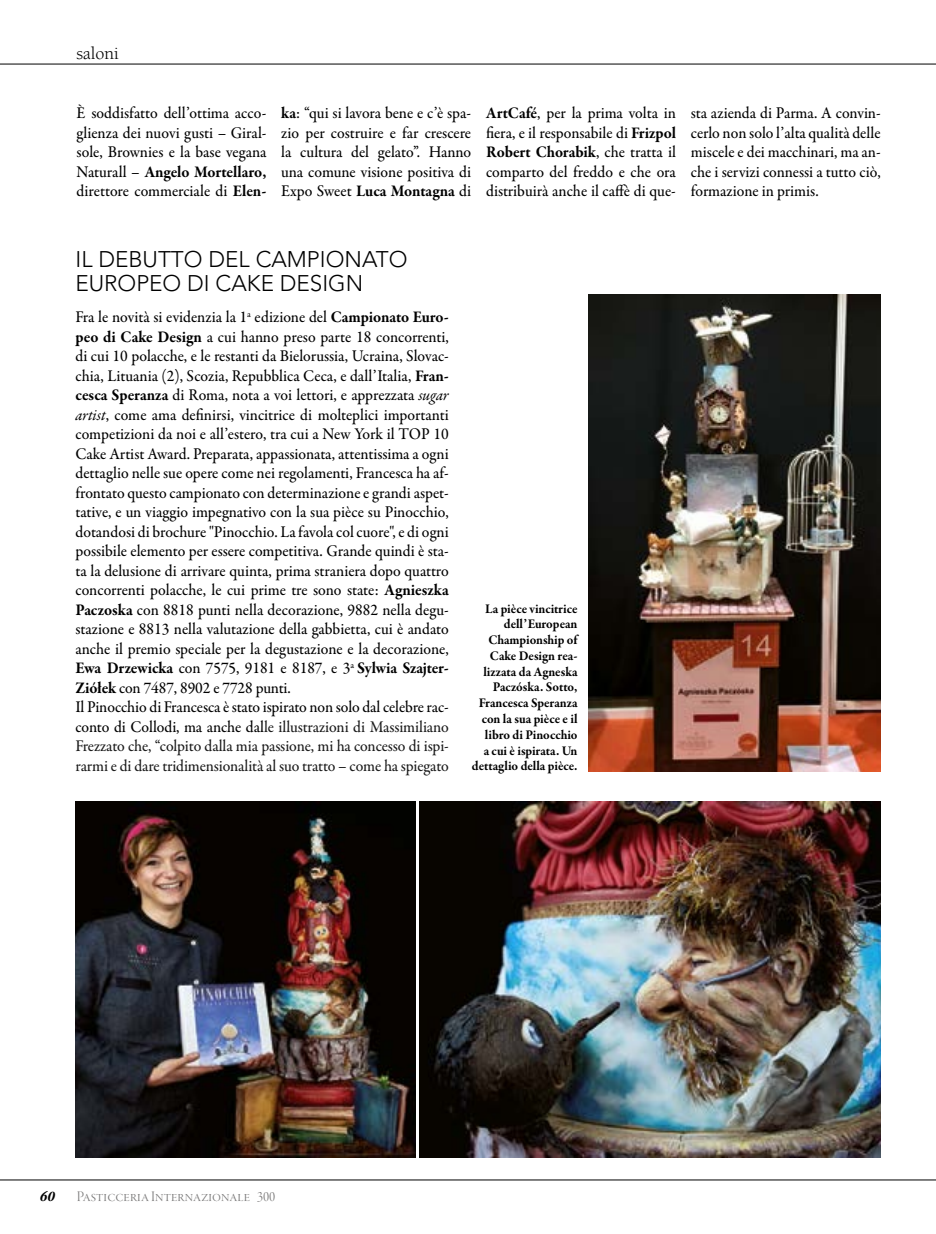
<style>
.page{position:relative;width:936px;height:1234px;background:#fff}
.page>*{position:absolute;margin:0;border:0;box-sizing:border-box;transform-origin:0 0}
.t1{font:300 22.5px/24px "Avenir";color:#000}
.t2{font:18px "Berkeley";color:#000}
.t3{font:500 16.5px/19.5px "Garamond Premr Pro";color:#000;text-align:justify;scale:.95 1}
.t4{font:15px "Garamond Premr Pro Lt Disp";letter-spacing:.01em;color:#757474}
.t5{font:italic 700 15px "Garamond Premr Pro";color:#000}
.t6{font:700 13.5px/15.8px "Garamond Premr Pro";color:#000;text-align:right;scale:.95 1}
.s1{font-weight:700}
.s2{font-weight:400;font-style:italic}
.s3{color:#1a1a1a}
</style>
<div class="page">
<hr style="left:0;top:1179px;width:935px;height:1px;background:#000">
<hr style="left:0;top:64px;width:935px;height:1px;background:#000">
<img style="left:75px;top:801px;width:340px;height:356px">
<img style="left:419px;top:801px;width:461px;height:356px">
<img style="left:589px;top:295px;width:291px;height:476px">
<p class="t2" style="left:77px;top:44px;width:44px">saloni</p>
<p class="t3" style="left:77px;top:104px;width:201px">È soddisfatto dell’ottima acco&shy;glienza dei nuovi gusti – Giral&shy;sole, Brownies e la base vegana Naturall – <span class="s1">Angelo Mortellaro, </span>direttore commerciale di <span class="s1">Elen-</span></p>
<p class="t3" style="left:281px;top:104px;width:201px"><span class="s1">ka</span>: “qui si lavora bene e c’è spa&shy;zio per costruire e far crescere la cultura del gelato”. Hanno una comune visione positiva di Expo Sweet <span class="s1">Luca Montagna</span> di</p>
<p class="t3" style="left:486px;top:104px;width:201px"><span class="s1">ArtCafé</span>, per la prima volta in fiera, e il responsabile di <span class="s1">Frizpol Robert Chorabik</span>, che tratta il comparto del freddo e che ora distribuirà anche il caffè di que-</p>
<p class="t3" style="left:690px;top:104px;width:201px">sta azienda di Parma. A convin&shy;cerlo non solo l’alta qualità delle miscele e dei macchinari, ma an&shy;che i servizi connessi a tutto ciò, formazione in primis.</p>
<p class="t1" style="left:75px;top:247px;width:333px">IL DEBUTTO DEL CAMPIONATO<br>EUROPEO DI CAKE DESIGN</p>
<p class="t3" style="left:75px;top:307px;width:394px;text-align:left">Fra le novità si evidenzia la 1<sup>a</sup> edizione del <span class="s1">Campionato Euro&shy;peo di Cake Design</span> a cui hanno preso parte 18 concorrenti, di cui 10 polacche, e le restanti da Bielorussia, Ucraina, Slovac&shy;chia, Lituania (2), Scozia, Repubblica Ceca, e dall’Italia, <span class="s1">Fran&shy;cesca Speranza</span> di Roma, nota a voi lettori, e apprezzata <span class="s2">sugar artist</span>, come ama definirsi, vincitrice di molteplici importanti competizioni da noi e all’estero, tra cui a New York il TOP 10<br>Cake Artist Award. Preparata, appassionata, attentissima a ogni dettaglio nelle sue opere come nei regolamenti, Francesca ha af&shy;frontato questo campionato con determinazione e grandi aspet&shy;tative, e un viaggio impegnativo con la sua pièce su Pinocchio, dotandosi di brochure "Pinocchio. La favola col cuore", e di ogni possibile elemento per essere competitiva. Grande quindi è sta&shy;ta la delusione di arrivare quinta, prima straniera dopo quattro concorrenti polacche, le cui prime tre sono state: <span class="s1">Agnieszka Paczoska</span> con 8818 punti nella decorazione, 9882 nella degu&shy;stazione e 8813 nella valutazione della gabbietta, cui è andato anche il premio speciale per la degustazione e la decorazione, <span class="s1">Ewa Drzewicka</span> con 7575, 9181 e 8187, e 3<sup>a</sup> <span class="s1">Sylwia Szajter-Ziółek</span> con 7487, 8902 e 7728 punti.<br>Il Pinocchio di Francesca è stato ispirato non solo dal celebre rac&shy;conto di Collodi, ma anche dal<span class="s3">le illustrazioni di Massimiliano Frezzato che, “colpito dalla mia passione, mi ha concesso di ispi&shy;rarmi e di dare tridimensionalità al suo tratto – come ha spiegato</span></p>
<p class="t6" style="left:472px;top:600px;width:113px">La pièce vincitrice dell’European<br>Championship of<br>Cake Design rea&shy;lizzata da Agneska<br>Paczóska. Sotto,<br>Francesca Speranza con la sua pièce e il libro di Pinocchio<br>a cui è ispirata. Un dettaglio della pièce.</p>
<p class="t5" style="left:40px;top:1186px;width:16px">60</p>
<p class="t4" style="left:77px;top:1187px;width:200px">Pasticceria Internazionale 300</p>
</div>
